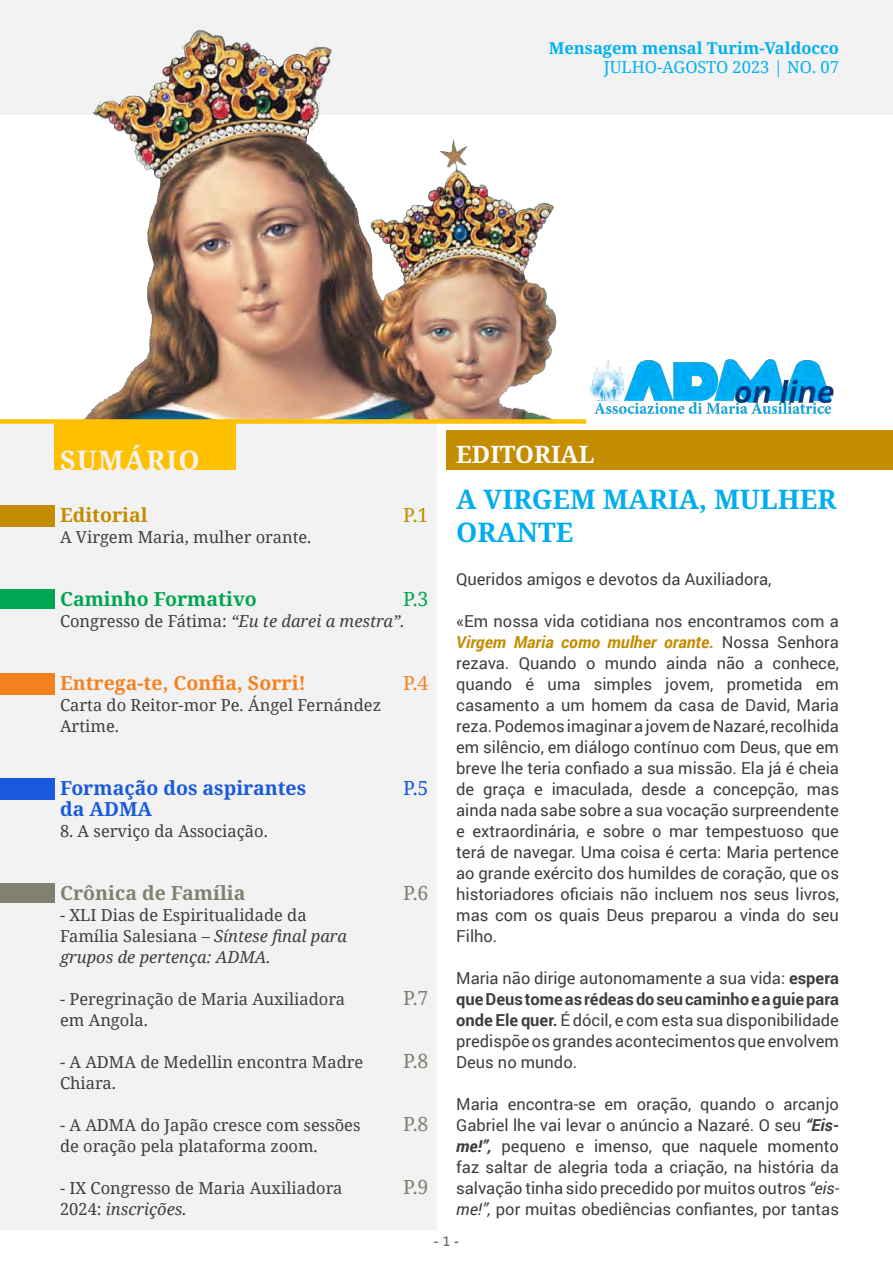
<style>
.page{position:relative;width:893px;height:1263px;background:#fff}
.page>*{position:absolute;margin:0;border:0;box-sizing:border-box;transform-origin:0 0}
.t1{font:700 27px/33px "Noto Serif";color:#00aeef}
.t2{font:700 27px "Noto Serif";letter-spacing:.04em;color:#f2f2f2}
.t3{font:700 24px "Noto Serif";color:#fff}
.t4{font:700 19.5px "Noto Serif";color:#1859dd}
.t5{font:700 19.5px "Noto Serif";color:#f58221}
.t6{font:700 19.5px "Noto Serif";color:#00a652}
.t7{font:700 19.5px "Noto Serif";color:#828070}
.t8{font:19.5px "Noto Serif";color:#828070}
.t9{font:700 19.5px "Noto Serif";color:#c48c00}
.t10{font:19.5px "Noto Serif";color:#00a652}
.t11{font:19.5px "Noto Serif";color:#f58221}
.t12{font:19.5px "Noto Serif";color:#1859dd}
.t13{font:19.5px "Noto Serif";color:#c48c00}
.t14{font:16.5px/21px "Roboto";color:#3e3e3f;text-align:justify}
.t15{font:16.5px/21px "Noto Serif";color:#3e3e3f}
.t16{font:italic 16.5px "Noto Serif";color:#3e3e3f}
.t17{font:700 16.5px "Noto Serif";color:#00b0f0}
.t18{font:16.5px "Noto Serif";color:#00b0f0}
.t19{font:700 13.5px "Segoe UI";color:#6d6e70}
.s1{font-style:normal}
.s2{font-style:italic}
.s3{font-weight:700;font-style:italic;color:#c48c00}
.s4{font-weight:700}
.s5{font-weight:700;font-style:italic}
.s6{font-weight:600}
</style>
<div class="page">
<div style="left:0;top:421px;width:437px;height:809px;background:#f2f2f2"></div>
<div style="left:0;top:0;width:893px;height:114px;background:#f2f2f2"></div>
<img style="left:0;top:30px;width:559px;height:389px">
<div style="left:0;top:419px;width:586px;height:5px;background:#ffc000"></div>
<img style="left:589px;top:359px;width:245px;height:56px">
<div style="left:446px;top:431px;width:447px;height:39px;background:#c48c00"></div>
<div style="left:54px;top:423px;width:182px;height:47px;background:#ffc000"></div>
<div style="left:0;top:590px;width:54px;height:19px;background:#00a652"></div>
<div style="left:0;top:673px;width:54px;height:21px;background:#f58221"></div>
<div style="left:0;top:778px;width:54px;height:22px;background:#1859dd"></div>
<div style="left:0;top:506px;width:54px;height:20px;background:#c48c00"></div>
<div style="left:0;top:884px;width:54px;height:19px;background:#828070"></div>
<p class="t17" style="left:549px;top:36px;width:292px">Mensagem mensal Turim-Valdocco</p>
<p class="t18" style="left:604px;top:56px;width:237px">JULHO-AGOSTO 2023 | NO. 07</p>
<p class="t2" style="left:60px;top:441px;width:141px">SUMÁRIO</p>
<p class="t3" style="left:456px;top:437px;width:140px">EDITORIAL</p>
<p class="t1" style="left:456px;top:482px;width:382px">A VIRGEM MARIA, MULHER<br>ORANTE</p>
<p class="t9" style="left:60px;top:501px;width:89px">Editorial</p>
<p class="t13" style="left:403px;top:502px;width:27px">P.1</p>
<p class="t15" style="left:60px;top:526px;width:253px">A Virgem Maria, mulher orante.</p>
<p class="t6" style="left:60px;top:585px;width:198px">Caminho Formativo</p>
<p class="t10" style="left:403px;top:586px;width:27px">P.3</p>
<p class="t16" style="left:60px;top:610px;width:346px"><span class="s1">Congresso de Fátima:</span> “Eu te darei a mestra”.</p>
<p class="t5" style="left:60px;top:669px;width:248px">Entrega-te, Confia, Sorri!</p>
<p class="t15" style="left:60px;top:694px;width:323px">Carta do Reitor-mor Pe. Ángel Fernández<br>Artime.</p>
<p class="t4" style="left:60px;top:774px;width:248px">Formação dos aspirantes</p>
<p class="t4" style="left:60px;top:795px;width:94px">da ADMA</p>
<p class="t15" style="left:60px;top:820px;width:209px">8. A serviço da Associação.</p>
<p class="t7" style="left:60px;top:879px;width:187px">Crônica de Família</p>
<p class="t15" style="left:60px;top:904px;width:288px">- XLI Dias de Espiritualidade da<br>Família Salesiana – <span class="s2">Síntese final para grupos de pertença: ADMA.</span></p>
<p class="t15" style="left:60px;top:988px;width:287px">- Peregrinação de Maria Auxiliadora em Angola.</p>
<p class="t15" style="left:60px;top:1051px;width:305px">- A ADMA de Medellin encontra Madre<br>Chiara.</p>
<p class="t15" style="left:60px;top:1114px;width:302px">- A ADMA do Japão cresce com sessões de oração pela plataforma zoom.</p>
<p class="t15" style="left:60px;top:1177px;width:284px">- IX Congresso de Maria Auxiliadora<br>2024: <span class="s2">inscrições.</span></p>
<p class="t11" style="left:403px;top:670px;width:27px">P.4</p>
<p class="t12" style="left:403px;top:775px;width:27px">P.5</p>
<p class="t8" style="left:403px;top:880px;width:27px">P.6</p>
<p class="t8" style="left:403px;top:985px;width:27px">P.7</p>
<p class="t8" style="left:403px;top:1048px;width:27px">P.8</p>
<p class="t8" style="left:403px;top:1111px;width:27px">P.8</p>
<p class="t8" style="left:403px;top:1174px;width:27px">P.9</p>
<p class="t14" style="left:456px;top:568px;width:317px">Queridos amigos e devotos da Auxiliadora,</p>
<p class="t14" style="left:456px;top:610px;width:384px">«Em nossa vida cotidiana nos encontramos com a <span class="s3">Virgem Maria como mulher orante.</span> Nossa Senhora rezava. Quando o mundo ainda não a conhece, quando é uma simples jovem, prometida em casamento a um homem da casa de David, Maria reza. Podemos imaginar a jovem de Nazaré, recolhida em silêncio, em diálogo contínuo com Deus, que em breve lhe teria confiado a sua missão. Ela já é cheia de graça e imaculada, desde a concepção, mas ainda nada sabe sobre a sua vocação surpreendente e extraordinária, e sobre o mar tempestuoso que terá de navegar. Uma coisa é certa: Maria pertence ao grande exército dos humildes de coração, que os historiadores oficiais não incluem nos seus livros, mas com os quais Deus preparou a vinda do seu Filho.</p>
<p class="t14" style="left:456px;top:967px;width:384px">Maria não dirige autonomamente a sua vida: <span class="s4">espera que Deus tome as rédeas do seu caminho e a guie para onde Ele quer.</span> É dócil, e com esta sua disponibilidade predispõe os grandes acontecimentos que envolvem Deus no mundo.</p>
<p class="t14" style="left:456px;top:1093px;width:384px">Maria encontra-se em oração, quando o arcanjo Gabriel lhe vai levar o anúncio a Nazaré. O seu <span class="s5">“Eis&shy;me!”,</span> pequeno e imenso, que naquele momento faz saltar de alegria toda a criação, na história da salvação tinha sido precedido por muitos outros <span class="s2">“eis&shy;me!”,</span> por muitas obediências confiantes, por tantas</p>
<p class="t19" style="left:434px;top:1229px;width:27px">- <span class="s6">1</span> -</p>
</div>
